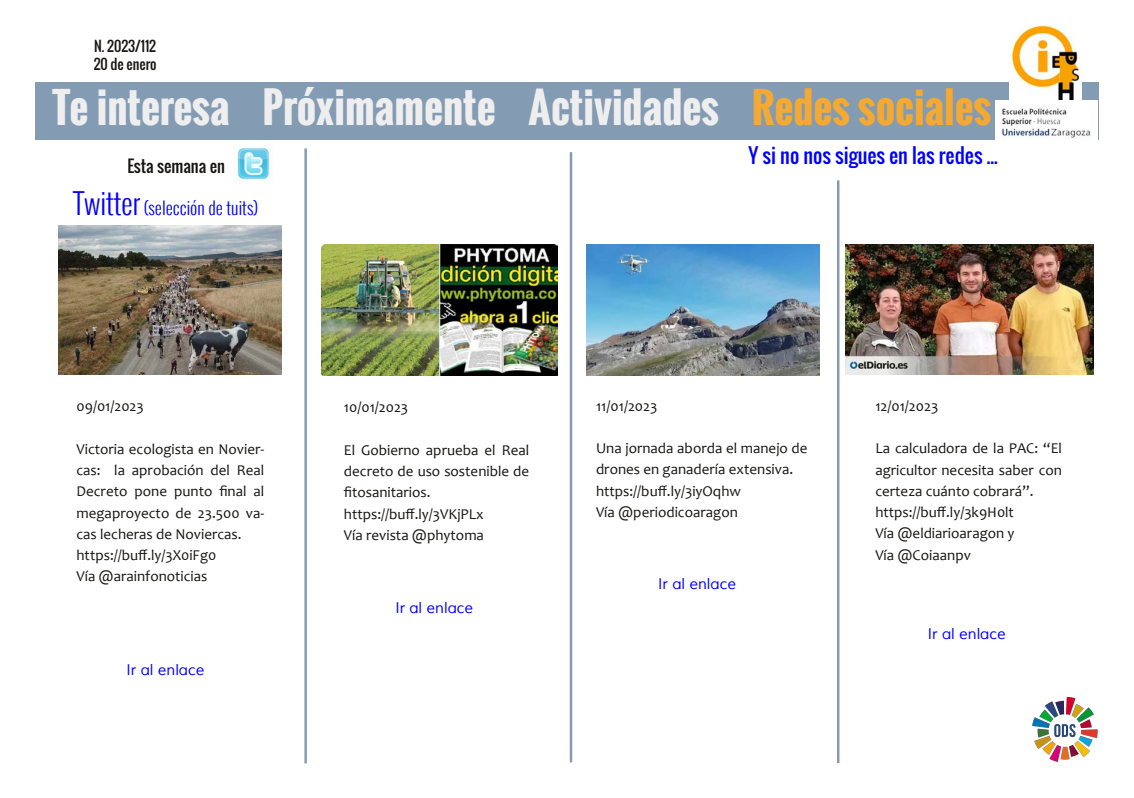
<style>
.page{position:relative;width:1134px;height:798px;background:#fff}
.page>*{position:absolute;margin:0;border:0;box-sizing:border-box;transform-origin:0 0}
.t1{font:700 41.25px "Oswald";color:#eeedec}
.t2{font:20px "Oswald";color:#00f}
.t3{font:300 17.5px "Oswald";color:#00f}
.t4{font:16.25px "Oswald";color:#161513}
.t5{font:15px/21.2px "Candara";color:#161513}
.t6{font:15px "Muli";color:#00f}
.t7{font:13.75px/17.5px "Oswald";color:#161513}
.s1{color:#f49f00}
.s2{font-size:28.75px}
</style>
<div class="page">
<div style="left:35px;top:82px;width:1063px;height:58px;background:#839bb3"></div>
<hr style="left:570px;top:152px;width:2px;height:610px;background:#839bb3">
<hr style="left:304px;top:148px;width:3px;height:615px;background:#083867;opacity:.5">
<img style="left:236px;top:143px;width:36px;height:39px">
<hr style="left:837px;top:180px;width:2px;height:582px;background:#839bb3">
<img style="left:58px;top:225px;width:224px;height:149px">
<img style="left:1009px;top:25px;width:73px;height:76px">
<img style="left:995px;top:101px;width:102px;height:39px">
<img style="left:1032px;top:697px;width:66px;height:65px">
<img style="left:587px;top:244px;width:232px;height:131px">
<img style="left:321px;top:244px;width:236px;height:132px">
<img style="left:845px;top:245px;width:248px;height:129px">
<p class="t7" style="left:94px;top:37px;width:64px">N. 2023/112<br>20 de enero</p>
<h1 class="t1" style="left:52px;top:76px;width:941px">Te interesa Próximamente Actividades <span class="s1">Redes sociales</span></h1>
<p class="t4" style="left:127px;top:153px;width:99px">Esta semana en</p>
<p class="t3" style="left:74px;top:194px;width:186px"><span class="s2">Twitter</span> (selección de tuits)</p>
<h2 class="t2" style="left:748px;top:140px;width:251px">Y si no nos sigues en las redes ...</h2>
<p class="t5" style="left:76px;top:397px;width:69px">09/01/2023</p>
<p class="t5" style="left:76px;top:439px;width:189px">Victoria ecologista en Novier‐ cas: la aprobación del Real<br>Decreto pone punto final al megaproyecto de 23.500 va‐ cas lecheras de Noviercas. https://buff.ly/3X0iFg0<br>Vía @arainfonoticias</p>
<p class="t6" style="left:127px;top:660px;width:79px">Ir al enlace</p>
<p class="t5" style="left:344px;top:398px;width:66px">10/01/2023</p>
<p class="t5" style="left:344px;top:440px;width:187px">El Gobierno aprueba el Real decreto de uso sostenible de fitosanitarios. https://buff.ly/3VKjPLx<br>Vía revista @phytoma</p>
<p class="t6" style="left:395px;top:599px;width:79px">Ir al enlace</p>
<p class="t5" style="left:596px;top:396px;width:63px">11/01/2023</p>
<p class="t5" style="left:596px;top:439px;width:213px">Una jornada aborda el manejo de drones en ganadería extensiva. https://buff.ly/3iyOqhw<br>Vía @periodicoaragon</p>
<p class="t6" style="left:658px;top:574px;width:79px">Ir al enlace</p>
<p class="t5" style="left:875px;top:396px;width:64px">12/01/2023</p>
<p class="t5" style="left:875px;top:439px;width:188px">La calculadora de la PAC: “El agricultor necesita saber con certeza cuánto cobrará”. https://buff.ly/3k9H0lt<br>Vía @eldiarioaragon y<br>Vía @Coiaanpv</p>
<p class="t6" style="left:928px;top:624px;width:79px">Ir al enlace</p>
</div>
